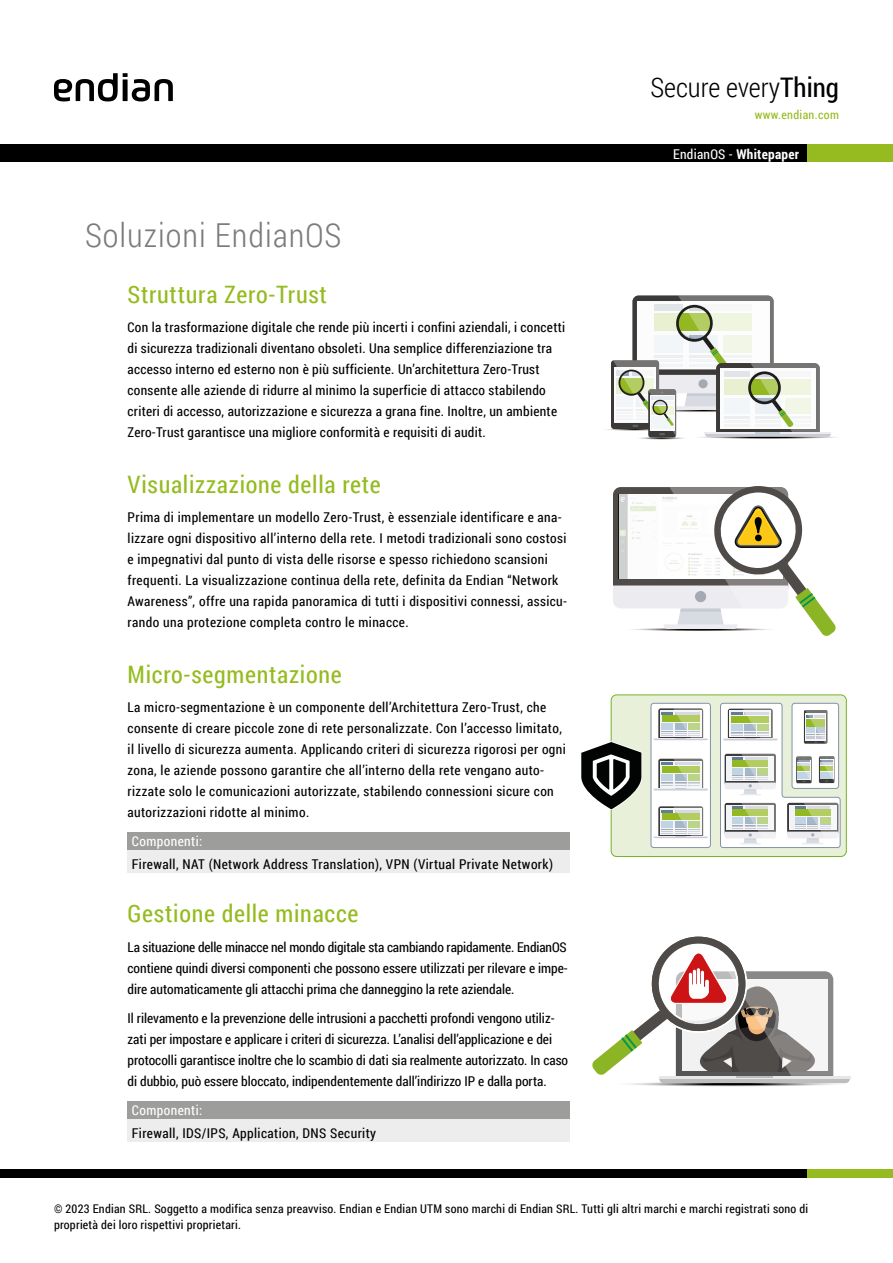
<style>
.page{position:relative;width:893px;height:1263px;background:#fff}
.page>*{position:absolute;margin:0;border:0;box-sizing:border-box;transform-origin:0 0}
.t1{font:300 33px "Roboto Condensed";letter-spacing:.03em;color:#7c7b7b}
.t2{font:300 27px "Roboto Condensed";color:#000}
.t3{font:24px "Roboto Condensed";letter-spacing:.03em;color:#95bb20}
.t4{font:13.5px/21px "Roboto Condensed";letter-spacing:.02em;color:#000}
.t5{font:13.5px/21px "Roboto Condensed";color:#000}
.t6{font:13.5px "Roboto Condensed";letter-spacing:.03em;color:#fff}
.t7{font:700 13.5px "Roboto Condensed";letter-spacing:.02em;color:#fff}
.t8{font:12px/16.5px "Roboto Condensed";letter-spacing:.02em;color:#000}
.t9{font:12px "Roboto Condensed";letter-spacing:.03em;color:#95bb20}
.s1{font-weight:400}
</style>
<div class="page">
<div style="left:0;top:144px;width:893px;height:17px;background:#000"></div>
<div style="left:808px;top:144px;width:85px;height:17px;background:#95bb20"></div>
<svg style="left:54px;top:73px;width:119px;height:28px"></svg>
<div style="left:0;top:1169px;width:808px;height:9px;background:#000"></div>
<div style="left:808px;top:1169px;width:85px;height:9px;background:#95bb20"></div>
<div style="left:128px;top:832px;width:442px;height:18px;background:#9d9d9c"></div>
<div style="left:128px;top:850px;width:442px;height:23px;background:#ededed"></div>
<div style="left:128px;top:1101px;width:442px;height:18px;background:#9d9d9c"></div>
<div style="left:128px;top:1119px;width:442px;height:23px;background:#ededed"></div>
<svg style="left:606px;top:295px;width:230px;height:145px"></svg>
<svg style="left:613px;top:486px;width:223px;height:150px"></svg>
<div style="left:611px;top:695px;width:235px;height:161px;background:#e8f0da;border-radius:6px"></div>
<div style="left:611px;top:694px;width:236px;height:163px;border:1px solid #75b22b;border-radius:6px"></div>
<div style="left:651px;top:703px;width:59px;height:144px;background:#fff;border-radius:3px"></div>
<div style="left:650px;top:703px;width:61px;height:145px;border:1px solid #8393a7;border-radius:3px"></div>
<svg style="left:653px;top:806px;width:55px;height:32px"></svg>
<svg style="left:653px;top:759px;width:55px;height:31px"></svg>
<svg style="left:653px;top:708px;width:55px;height:32px"></svg>
<svg style="left:720px;top:702px;width:121px;height:146px;background:#d6dcd2"></svg>
<svg style="left:581px;top:741px;width:61px;height:69px"></svg>
<svg style="left:592px;top:936px;width:259px;height:151px"></svg>
<h2 class="t2" style="left:650px;top:69px;width:190px">Secure every<span class="s1">Thing</span></h2>
<p class="t9" style="left:755px;top:106px;width:86px">www.endian.com</p>
<h1 class="t1" style="left:85px;top:213px;width:258px">Soluzioni EndianOS</h1>
<h3 class="t3" style="left:128px;top:277px;width:201px">Struttura Zero-Trust</h3>
<p class="t4" style="left:128px;top:316px;width:439px">Con la trasformazione digitale che rende più incerti i confini aziendali, i concetti di sicurezza tradizionali diventano obsoleti. Una semplice differenziazione tra accesso interno ed esterno non è più sufficiente. Un’architettura Zero-Trust consente alle aziende di ridurre al minimo la superficie di attacco stabilendo criteri di accesso, autorizzazione e sicurezza a grana fine. Inoltre, un ambiente Zero-Trust garantisce una migliore conformità e requisiti di audit.</p>
<h3 class="t3" style="left:128px;top:468px;width:255px">Visualizzazione della rete</h3>
<p class="t4" style="left:128px;top:506px;width:441px">Prima di implementare un modello Zero-Trust, è essenziale identificare e ana&shy;lizzare ogni dispositivo all’interno della rete. I metodi tradizionali sono costosi e impegnativi dal punto di vista delle risorse e spesso richiedono scansioni frequenti. La visualizzazione continua della rete, definita da Endian “Network Awareness”, offre una rapida panoramica di tutti i dispositivi connessi, assicu&shy;rando una protezione completa contro le minacce.</p>
<h3 class="t3" style="left:128px;top:658px;width:216px">Micro-segmentazione</h3>
<p class="t4" style="left:128px;top:696px;width:440px">La micro-segmentazione è un componente dell’Architettura Zero-Trust, che consente di creare piccole zone di rete personalizzate. Con l’accesso limitato, il livello di sicurezza aumenta. Applicando criteri di sicurezza rigorosi per ogni zona, le aziende possono garantire che all’interno della rete vengano auto&shy;rizzate solo le comunicazioni autorizzate, stabilendo connessioni sicure con autorizzazioni ridotte al minimo.</p>
<p class="t6" style="left:132px;top:832px;width:72px">Componenti:</p>
<p class="t4" style="left:132px;top:853px;width:423px">Firewall, NAT (Network Address Translation), VPN (Virtual Private Network)</p>
<h3 class="t3" style="left:128px;top:897px;width:232px">Gestione delle minacce</h3>
<p class="t4" style="left:128px;top:936px;width:442px;text-align:justify">La situazione delle minacce nel mondo digitale sta cambiando rapidamente. EndianOS contiene quindi diversi componenti che possono essere utilizzati per rilevare e impe&shy;dire automaticamente gli attacchi prima che danneggino la rete aziendale.</p>
<p class="t5" style="left:128px;top:1008px;width:442px">Il rilevamento e la prevenzione delle intrusioni a pacchetti profondi vengono utiliz&shy;zati per impostare e applicare i criteri di sicurezza. L’analisi dell’applicazione e dei protocolli garantisce inoltre che lo scambio di dati sia realmente autorizzato. In caso di dubbio, può essere bloccato, indipendentemente dall’indirizzo IP e dalla porta.</p>
<p class="t6" style="left:132px;top:1101px;width:72px">Componenti:</p>
<p class="t4" style="left:132px;top:1122px;width:246px">Firewall, IDS/IPS, Application, DNS Security</p>
<p class="t7" style="left:673px;top:144px;width:128px"><span class="s1">EndianOS -</span> Whitepaper</p>
<p class="t8" style="left:54px;top:1200px;width:756px">© 2023 Endian SRL. Soggetto a modifica senza preavviso. Endian e Endian UTM sono marchi di Endian SRL. Tutti gli altri marchi e marchi registrati sono di proprietà dei loro rispettivi proprietari.</p>
</div>
